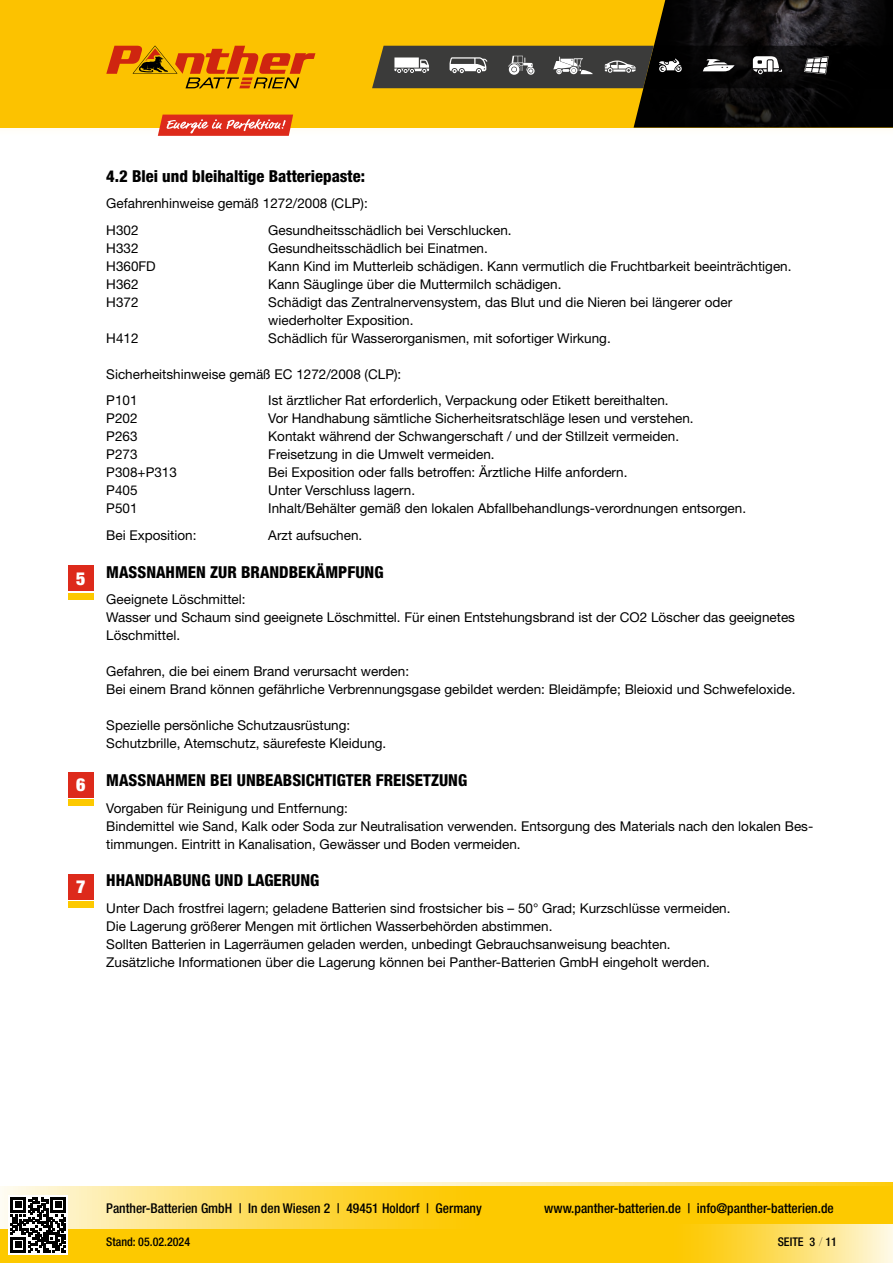
<style>
.page{position:relative;width:893px;height:1263px;background:#fff}
.page>*{position:absolute;margin:0;border:0;box-sizing:border-box;transform-origin:0 0}
.t1{font:900 condensed 18px "Helvetica Neue LT Std";color:#fff}
.t2{font:800 condensed 16.5px "Helvetica Neue LT Std";color:#000}
.t3{font:13.5px/18px "Helvetica Neue LT Std";color:#000}
.t4{font:500 condensed 13.5px "Helvetica Neue LT Std";color:#000}
.t5{font:500 condensed 12px "Helvetica Neue LT Std";color:#000}
.s1{font-weight:200}
</style>
<div class="page">
<svg style="left:319px;top:1182px;width:574px;height:4px;background:#fde58a"></svg>
<div style="left:0;top:1186px;width:893px;height:77px;background:#fdc900"></div>
<svg style="left:693px;top:1225px;width:200px;height:38px;background:#fde06f"></svg>
<svg style="left:0;top:1186px;width:436px;height:43px;background:#fdde67"></svg>
<svg style="left:9px;top:1195px;width:59px;height:59px"></svg>
<svg style="left:10px;top:1197px;width:56px;height:55px;background:#575757"></svg>
<div style="left:68px;top:593px;width:26px;height:7px;background:#fdc900"></div>
<div style="left:68px;top:566px;width:26px;height:25px;background:#dd2a1b"></div>
<div style="left:68px;top:799px;width:26px;height:7px;background:#fdc900"></div>
<div style="left:68px;top:772px;width:26px;height:25px;background:#dd2a1b"></div>
<div style="left:68px;top:901px;width:26px;height:7px;background:#fdc900"></div>
<div style="left:68px;top:874px;width:26px;height:25px;background:#dd2a1b"></div>
<div style="left:0;top:0;width:893px;height:128px;background:#fcc200"></div>
<svg style="left:372px;top:0;width:521px;height:128px"></svg>
<svg style="left:106px;top:46px;width:209px;height:42px"></svg>
<svg style="left:157px;top:115px;width:136px;height:21px;background:#e35242"></svg>
<h1 class="t1" style="left:76px;top:567px;width:11px">5</h1>
<h1 class="t1" style="left:76px;top:773px;width:11px">6</h1>
<h1 class="t1" style="left:76px;top:875px;width:11px">7</h1>
<p class="t2" style="left:106px;top:166px;width:260px">4.2 Blei und bleihaltige Batteriepaste:</p>
<p class="t3" style="left:106px;top:190px;width:263px;line-height:26.5px">Gefahrenhinweise gemäß 1272/2008 (CLP):<br>H302</p>
<p class="t3" style="left:268px;top:221px;width:245px">Gesundheitsschädlich bei Verschlucken.</p>
<p class="t3" style="left:106px;top:239px;width:34px">H332</p>
<p class="t3" style="left:268px;top:239px;width:221px">Gesundheitsschädlich bei Einatmen.</p>
<p class="t3" style="left:106px;top:257px;width:51px">H360FD</p>
<p class="t3" style="left:268px;top:257px;width:525px">Kann Kind im Mutterleib schädigen. Kann vermutlich die Fruchtbarkeit beeinträchtigen.</p>
<p class="t3" style="left:106px;top:275px;width:34px">H362</p>
<p class="t3" style="left:268px;top:275px;width:295px">Kann Säuglinge über die Muttermilch schädigen.</p>
<p class="t3" style="left:106px;top:293px;width:34px">H372</p>
<p class="t3" style="left:268px;top:293px;width:465px">Schädigt das Zentralnervensystem, das Blut und die Nieren bei längerer oder wiederholter Exposition.</p>
<p class="t3" style="left:106px;top:329px;width:34px">H412</p>
<p class="t3" style="left:268px;top:329px;width:344px">Schädlich für Wasserorganismen, mit sofortiger Wirkung.</p>
<p class="t3" style="left:106px;top:361px;width:297px;line-height:26.5px">Sicherheitshinweise gemäß EC 1272/2008 (CLP):<br>P101</p>
<p class="t3" style="left:268px;top:391px;width:402px">Ist ärztlicher Rat erforderlich, Verpackung oder Etikett bereithalten.</p>
<p class="t3" style="left:106px;top:409px;width:33px">P202</p>
<p class="t3" style="left:268px;top:409px;width:427px">Vor Handhabung sämtliche Sicherheitsratschläge lesen und verstehen.</p>
<p class="t3" style="left:106px;top:427px;width:33px">P263</p>
<p class="t3" style="left:268px;top:427px;width:412px">Kontakt während der Schwangerschaft / und der Stillzeit vermeiden.</p>
<p class="t3" style="left:106px;top:445px;width:33px">P273</p>
<p class="t3" style="left:268px;top:445px;width:228px">Freisetzung in die Umwelt vermeiden.</p>
<p class="t3" style="left:106px;top:463px;width:72px">P308+P313</p>
<p class="t3" style="left:268px;top:463px;width:361px">Bei Exposition oder falls betroffen: Ärztliche Hilfe anfordern.</p>
<p class="t3" style="left:106px;top:481px;width:33px">P405</p>
<p class="t3" style="left:268px;top:481px;width:148px">Unter Verschluss lagern.</p>
<p class="t3" style="left:106px;top:499px;width:33px">P501</p>
<p class="t3" style="left:268px;top:499px;width:479px">Inhalt/Behälter gemäß den lokalen Abfallbehandlungs-verordnungen entsorgen.</p>
<p class="t3" style="left:106px;top:526px;width:92px">Bei Exposition:</p>
<p class="t3" style="left:268px;top:526px;width:96px">Arzt aufsuchen.</p>
<p class="t2" style="left:106px;top:562px;width:279px">MASSNAHMEN ZUR BRANDBEKÄMPFUNG</p>
<p class="t3" style="left:106px;top:590px;width:690px">Geeignete Löschmittel:<br>Wasser und Schaum sind geeignete Löschmittel. Für einen Entstehungsbrand ist der CO2 Löscher das geeignetes<br>Löschmittel.</p>
<p class="t3" style="left:106px;top:662px;width:691px">Gefahren, die bei einem Brand verursacht werden:<br>Bei einem Brand können gefährliche Verbrennungsgase gebildet werden: Bleidämpfe; Bleioxid und Schwefeloxide.</p>
<p class="t3" style="left:106px;top:716px;width:282px">Spezielle persönliche Schutzausrüstung:<br>Schutzbrille, Atemschutz, säurefeste Kleidung.</p>
<p class="t2" style="left:106px;top:770px;width:362px">MASSNAHMEN BEI UNBEABSICHTIGTER FREISETZUNG</p>
<p class="t3" style="left:106px;top:799px;width:708px">Vorgaben für Reinigung und Entfernung:<br>Bindemittel wie Sand, Kalk oder Soda zur Neutralisation verwenden. Entsorgung des Materials nach den lokalen Bes&shy;timmungen. Eintritt in Kanalisation, Gewässer und Boden vermeiden.</p>
<p class="t2" style="left:106px;top:870px;width:215px">HHANDHABUNG UND LAGERUNG</p>
<p class="t3" style="left:106px;top:899px;width:626px">Unter Dach frostfrei lagern; geladene Batterien sind frostsicher bis – 50° Grad; Kurzschlüsse vermeiden.<br>Die Lagerung größerer Mengen mit örtlichen Wasserbehörden abstimmen.<br>Sollten Batterien in Lagerräumen geladen werden, unbedingt Gebrauchsanweisung beachten.<br>Zusätzliche Informationen über die Lagerung können bei Panther-Batterien GmbH eingeholt werden.</p>
<p class="t4" style="left:106px;top:1200px;width:377px">Panther-Batterien GmbH | In den Wiesen 2 | 49451 Holdorf | Germany</p>
<p class="t4" style="left:544px;top:1200px;width:291px">www.panther-batterien.de | info@panther-batterien.de</p>
<p class="t5" style="left:106px;top:1234px;width:85px">Stand: 05.02.2024</p>
<p class="t5" style="left:778px;top:1234px;width:61px">SEITE 3 <span class="s1">/</span> 11</p>
</div>
